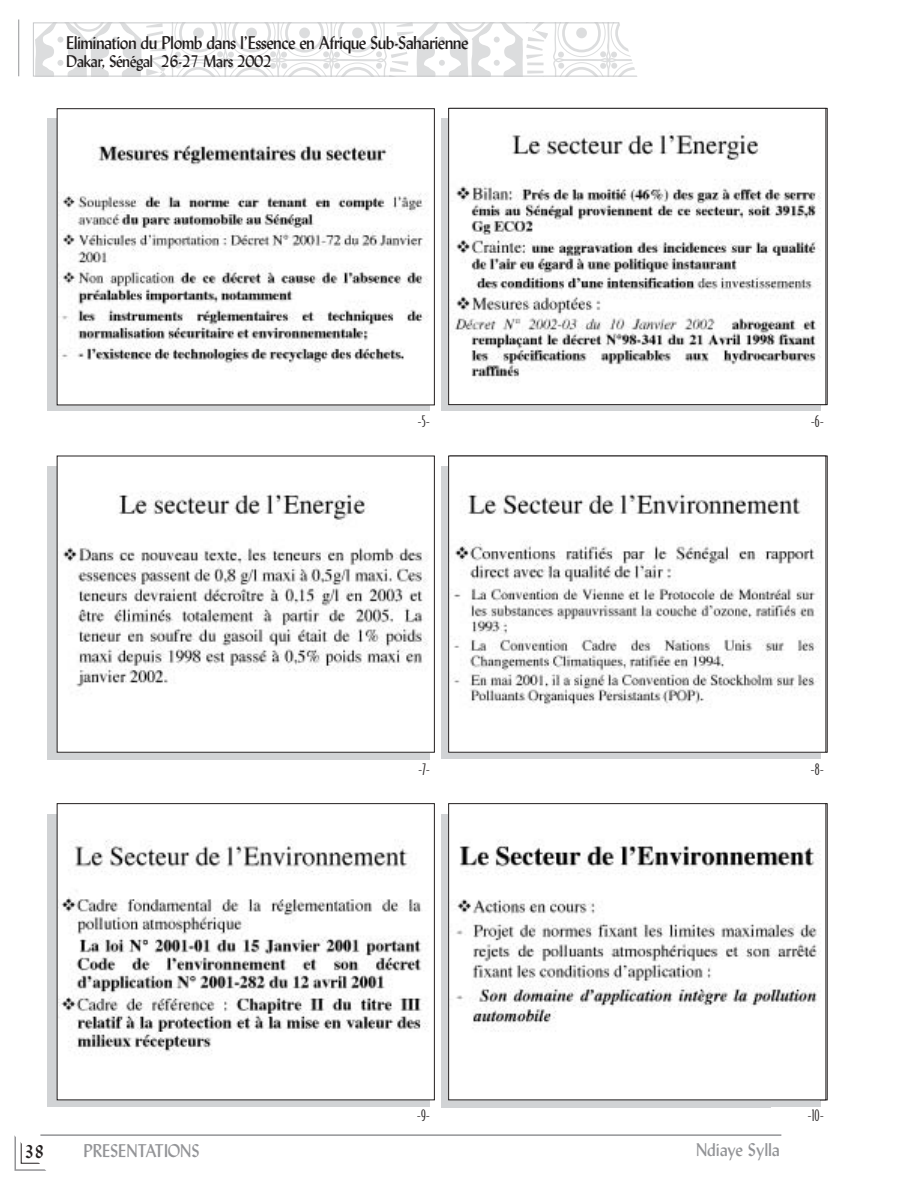
<style>
.page{position:relative;width:918px;height:1188px;background:#fff}
.page>*{position:absolute;margin:0;border:0;box-sizing:border-box;transform-origin:0 0}
.t1{font:18px "Lydian";letter-spacing:-.03em;color:#231f1f}
.t2{font:18px "Lydian";color:#939497}
.t3{font:16.5px "Lydian";letter-spacing:-.03em;color:#231f1f}
.t4{font:15px "Bodega Sans";color:#231f1f}
</style>
<div class="page">
<svg style="left:14px;top:1135px;width:32px;height:36px"></svg>
<hr style="left:40px;top:1134px;width:741px;height:2px;background:#939497">
<hr style="left:18px;top:20px;width:1px;height:56px;background:#939497">
<svg style="left:33px;top:22px;width:604px;height:55px"></svg>
<svg style="left:48px;top:118px;width:380px;height:293px;background:#c7c9ca"></svg>
<div style="left:441px;top:118px;width:379px;height:293px;background:#d1d3d5"></div>
<div style="left:48px;top:466px;width:380px;height:293px;background:#d1d3d5"></div>
<div style="left:441px;top:466px;width:379px;height:293px;background:#d1d3d5"></div>
<img style="left:59px;top:118px;width:370px;height:285px">
<div style="left:57px;top:108px;width:378px;height:297px;border:1px solid #231f1f"></div>
<img style="left:450px;top:118px;width:371px;height:285px">
<div style="left:448px;top:108px;width:378px;height:297px;border:1px solid #231f1f"></div>
<img style="left:59px;top:466px;width:369px;height:285px">
<div style="left:57px;top:456px;width:378px;height:297px;border:1px solid #231f1f"></div>
<img style="left:450px;top:466px;width:370px;height:285px">
<div style="left:448px;top:456px;width:378px;height:297px;border:1px solid #231f1f"></div>
<svg style="left:48px;top:814px;width:380px;height:292px;background:#c8c9cb"></svg>
<div style="left:441px;top:814px;width:379px;height:293px;background:#d1d3d5"></div>
<img style="left:59px;top:814px;width:369px;height:284px">
<div style="left:57px;top:803px;width:378px;height:297px;border:1px solid #231f1f"></div>
<img style="left:450px;top:814px;width:371px;height:284px">
<div style="left:448px;top:803px;width:378px;height:297px;border:1px solid #231f1f"></div>
<p class="t1" style="left:66px;top:36px;width:404px">Elimination du Plomb dans l’Essence en Afrique Sub-Saharienne</p>
<p class="t3" style="left:66px;top:55px;width:207px">Dakar, Sénégal 26-27 Mars 2002</p>
<p class="t4" style="left:418px;top:417px;width:14px">-5-</p>
<p class="t4" style="left:811px;top:417px;width:15px">-6-</p>
<p class="t4" style="left:418px;top:765px;width:14px">-7-</p>
<p class="t4" style="left:811px;top:765px;width:15px">-8-</p>
<p class="t4" style="left:417px;top:1110px;width:15px">-9-</p>
<p class="t4" style="left:808px;top:1110px;width:18px">-10-</p>
<p class="t1" style="left:25px;top:1145px;width:21px">38</p>
<p class="t2" style="left:83px;top:1144px;width:118px">PRESENTATIONS</p>
<p class="t2" style="left:696px;top:1143px;width:85px">Ndiaye Sylla</p>
</div>
